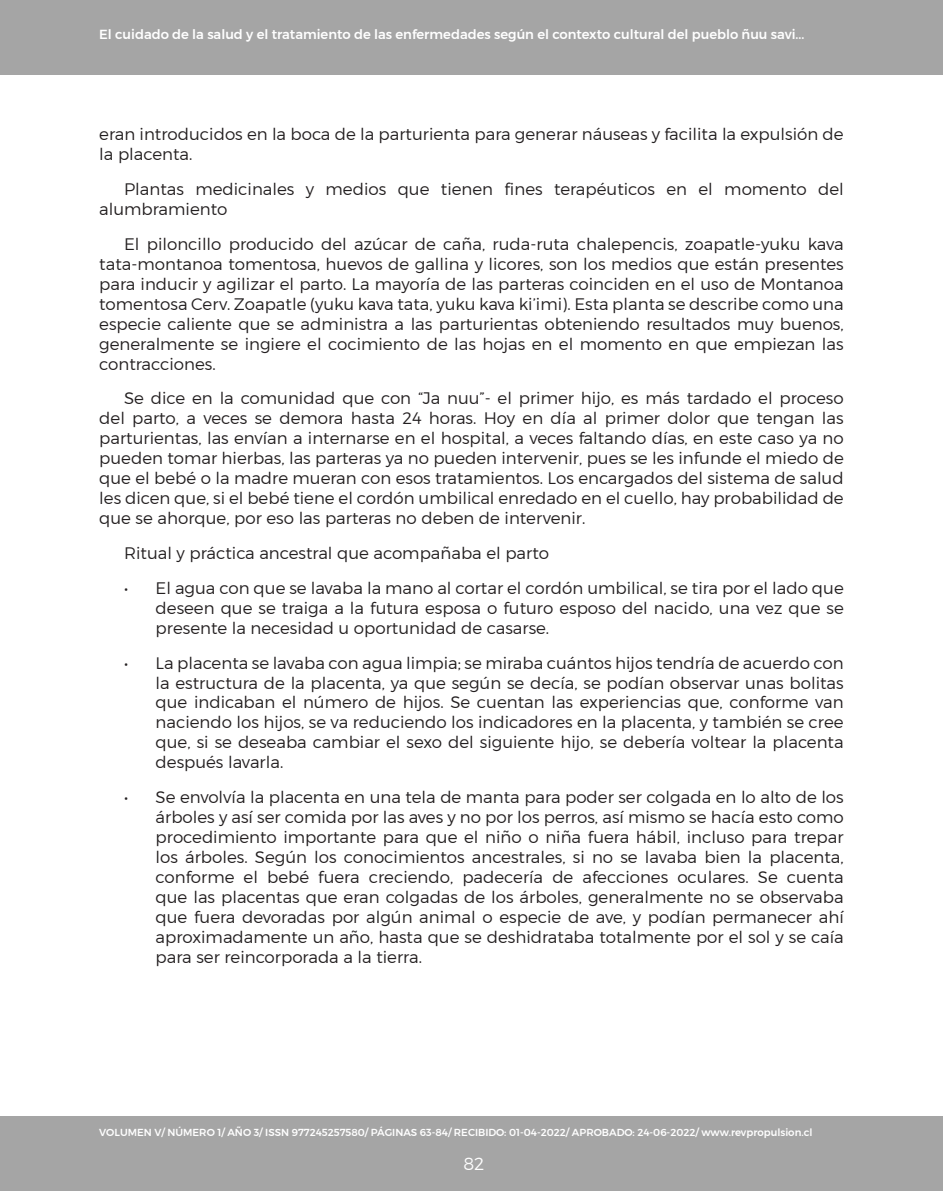
<style>
.page{position:relative;width:943px;height:1191px;background:#fff}
.page>*{position:absolute;margin:0;border:0;box-sizing:border-box;transform-origin:0 0}
.t1{font:300 17.5px "Montserrat";color:#fff}
._07_parrafo_texto_ar{font:300 16.62px/19.9px "Montserrat";color:#231f20;text-align:justify}
.t2{font:500 13.12px "Montserrat";color:#fff}
.t3{font:500 10.15px "Montserrat";color:#fff}
</style>
<div class="page">
<div style="left:0;top:0;width:943px;height:74px;background:#a5a5a5"></div>
<div style="left:0;top:1116px;width:943px;height:75px;background:#a5a5a5"></div>
<p class="t2" style="left:99px;top:26px;width:706px">El cuidado de la salud y el tratamiento de las enfermedades según el contexto cultural del pueblo ñuu savi...</p>
<p class="_07_parrafo_texto_ar" style="left:99px;top:124px;width:746px">eran introducidos en la boca de la parturienta para generar náuseas y facilita la expulsión de la placenta.</p>
<p class="_07_parrafo_texto_ar" style="left:99px;top:179px;width:746px;text-indent:25px">Plantas medicinales y medios que tienen fines terapéuticos en el momento del alumbramiento</p>
<p class="_07_parrafo_texto_ar" style="left:99px;top:233px;width:746px;text-indent:25px">El piloncillo producido del azúcar de caña, ruda-ruta chalepencis, zoapatle-yuku kava tata-montanoa tomentosa, huevos de gallina y licores, son los medios que están presentes para inducir y agilizar el parto. La mayoría de las parteras coinciden en el uso de Montanoa tomentosa Cerv. Zoapatle (yuku kava tata, yuku kava ki’imi). Esta planta se describe como una especie caliente que se administra a las parturientas obteniendo resultados muy buenos, generalmente se ingiere el cocimiento de las hojas en el momento en que empiezan las contracciones.</p>
<p class="_07_parrafo_texto_ar" style="left:99px;top:388px;width:746px;text-indent:25px">Se dice en la comunidad que con “Ja nuu”- el primer hijo, es más tardado el proceso del parto, a veces se demora hasta 24 horas. Hoy en día al primer dolor que tengan las parturientas, las envían a internarse en el hospital, a veces faltando días, en este caso ya no pueden tomar hierbas, las parteras ya no pueden intervenir, pues se les infunde el miedo de que el bebé o la madre mueran con esos tratamientos. Los encargados del sistema de salud les dicen que, si el bebé tiene el cordón umbilical enredado en el cuello, hay probabilidad de que se ahorque, por eso las parteras no deben de intervenir.</p>
<p class="_07_parrafo_texto_ar" style="left:124px;top:543px;width:426px">Ritual y práctica ancestral que acompañaba el parto</p>
<p class="_07_parrafo_texto_ar" style="left:156px;top:577px;width:689px;text-indent:-32px">• El agua con que se lavaba la mano al cortar el cordón umbilical, se tira por el lado que deseen que se traiga a la futura esposa o futuro esposo del nacido, una vez que se presente la necesidad u oportunidad de casarse.</p>
<p class="_07_parrafo_texto_ar" style="left:156px;top:652px;width:689px;text-indent:-32px">• La placenta se lavaba con agua limpia; se miraba cuántos hijos tendría de acuerdo con la estructura de la placenta, ya que según se decía, se podían observar unas bolitas que indicaban el número de hijos. Se cuentan las experiencias que, conforme van naciendo los hijos, se va reduciendo los indicadores en la placenta, y también se cree que, si se deseaba cambiar el sexo del siguiente hijo, se debería voltear la placenta después lavarla.</p>
<p class="_07_parrafo_texto_ar" style="left:156px;top:787px;width:689px;text-indent:-32px">• Se envolvía la placenta en una tela de manta para poder ser colgada en lo alto de los árboles y así ser comida por las aves y no por los perros, así mismo se hacía esto como procedimiento importante para que el niño o niña fuera hábil, incluso para trepar los árboles. Según los conocimientos ancestrales, si no se lavaba bien la placenta, conforme el bebé fuera creciendo, padecería de afecciones oculares. Se cuenta que las placentas que eran colgadas de los árboles, generalmente no se observaba que fuera devoradas por algún animal o especie de ave, y podían permanecer ahí aproximadamente un año, hasta que se deshidrataba totalmente por el sol y se caía para ser reincorporada a la tierra.</p>
<p class="t3" style="left:99px;top:1126px;width:714px">VOLUMEN V/ NÚMERO 1/ AÑO 3/ ISSN 977245257580/ PÁGINAS 63-84/ RECIBIDO: 01-04-2022/ APROBADO: 24-06-2022/ www.revpropulsion.cl</p>
<p class="t1" style="left:463px;top:1152px;width:22px">82</p>
</div>
